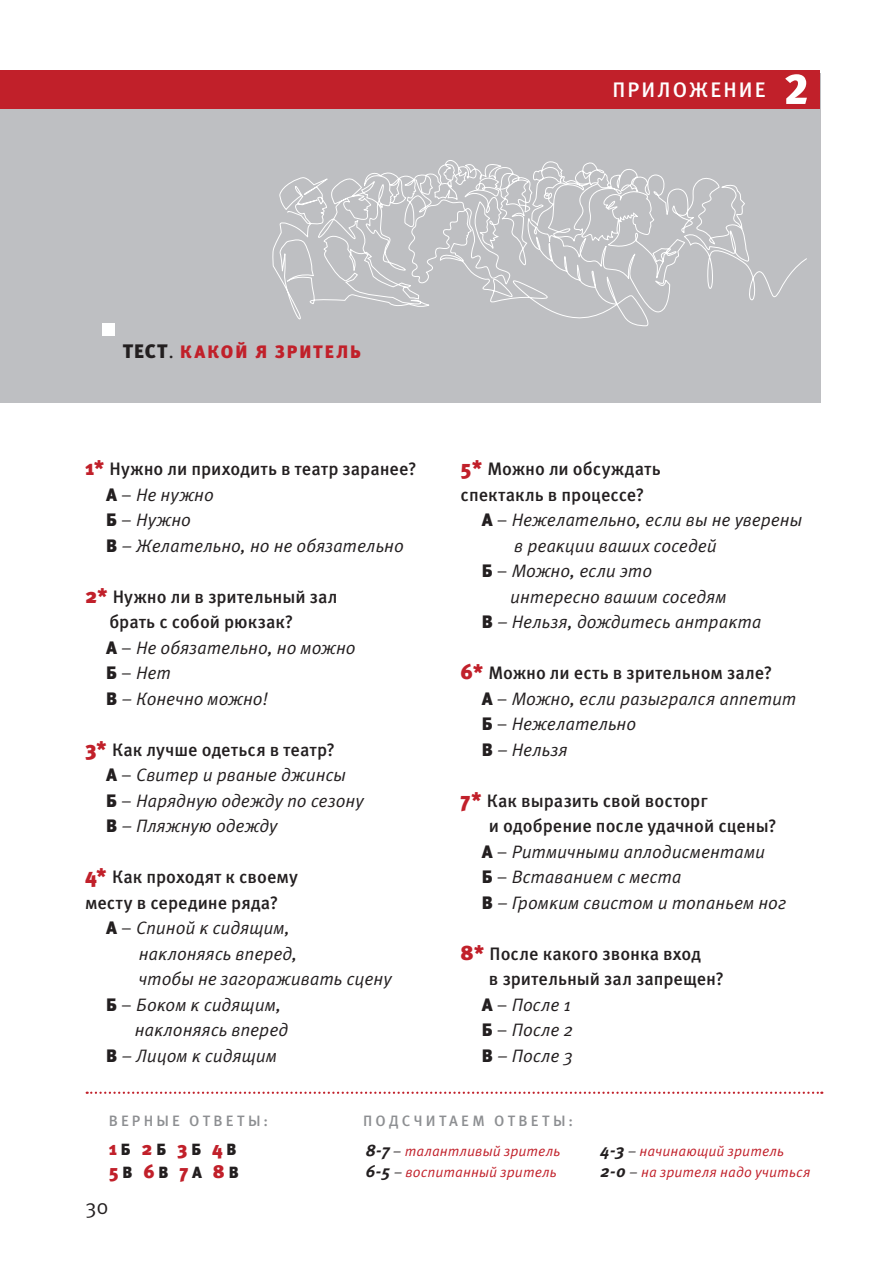
<style>
.page{position:relative;width:893px;height:1263px;background:#fff}
.page>*{position:absolute;margin:0;border:0;box-sizing:border-box;transform-origin:0 0}
.t1{font:500 21px "Meta Pro";letter-spacing:.1em;color:#fff}
.t2{font:21px "Meta Pro Norm";color:#231f20}
.t3{font:900 18.9px/23px "Meta Pro";color:#c1202a}
.t4{font:18px/25.5px "Meta Pro Norm Ita";letter-spacing:-.005em;color:#231f20}
.t5{font:500 18px/25.5px "Meta Pro";color:#231f20}
.t6{font:900 18px "Meta Pro";letter-spacing:.105em;color:#c1202a}
.t7{font:500 15px "Meta Pro";letter-spacing:.215em;color:#8d8f92}
.t8{font:14.4px/21px "Meta Pro Norm Ita";letter-spacing:.005em;color:#c1202a}
.s1{font-size:19.5px;color:#231f20}
.s2{font-family:"Meta Pro Norm";font-weight:400;font-size:19.5px;color:#231f20}
.s3{font-weight:900;font-size:21px;color:#c1202a}
.s4{font-family:"Meta Pro";font-weight:900}
.s5{font-family:"Meta Pro Norm"}
.s6{font-size:16.2px;color:#231f20}
.s7{font-family:"Meta Pro";font-weight:700;font-style:italic;font-size:16.8px;color:#231f20}
.s8{color:#231f20}
</style>
<div class="page">
<div style="left:0;top:73px;width:821px;height:330px;background:#bebfc2"></div>
<div style="left:102px;top:323px;width:13px;height:13px;background:#fff"></div>
<div style="left:0;top:70px;width:819px;height:39px;background:#c1202a"></div>
<svg style="left:87px;top:1091px;width:735px;height:3px"></svg>
<svg style="left:272px;top:74px;width:535px;height:253px"></svg>
<p class="t1" style="left:612px;top:73px;width:155px">ПРИЛОЖЕНИЕ</p>
<p class="t6" style="left:123px;top:338px;width:240px"><span class="s1">ТЕСТ</span><span class="s2">.</span> КАКОЙ Я ЗРИТЕЛЬ</p>
<p class="t5" style="left:85px;top:455px;width:333px"><span class="s3">1*</span> Нужно ли приходить в театр заранее?</p>
<p class="t4" style="left:106px;top:481px;width:299px"><span class="s4">А</span> <span class="s5">–</span> Не нужно<br><span class="s4">Б</span> <span class="s5">–</span> Нужно<br><span class="s4">В</span> – Желательно, но не обязательно</p>
<p class="t5" style="left:109px;top:583px;width:230px;text-indent:-24px"><span class="s3">2*</span> Нужно ли в зрительный зал брать с собой рюкзак?</p>
<p class="t4" style="left:106px;top:634px;width:251px"><span class="s4">А</span> <span class="s5">–</span> Не обязательно, но можно<br><span class="s4">Б</span> <span class="s5">–</span> Нет<br><span class="s4">В</span> – Конечно можно!</p>
<p class="t5" style="left:85px;top:736px;width:252px"><span class="s3">3*</span> Как лучше одеться в театр?</p>
<p class="t4" style="left:106px;top:761px;width:259px"><span class="s4">А</span> <span class="s5">–</span> Свитер и рваные джинсы<br><span class="s4">Б</span> <span class="s5">–</span> Нарядную одежду по сезону<br><span class="s4">В</span> – Пляжную одежду</p>
<p class="t5" style="left:85px;top:863px;width:214px"><span class="s3">4*</span> Как проходят к своему месту в середине ряда?</p>
<p class="t4" style="left:106px;top:914px;width:185px"><span class="s4">А</span> <span class="s5">–</span> Спиной к сидящим,</p>
<p class="t4" style="left:139px;top:940px;width:160px">наклоняясь вперед,</p>
<p class="t4" style="left:139px;top:965px;width:254px">чтобы не загораживать сцену</p>
<p class="t4" style="left:106px;top:991px;width:176px"><span class="s4">Б</span> <span class="s5">–</span> Боком к сидящим,</p>
<p class="t4" style="left:135px;top:1016px;width:155px">наклоняясь вперед</p>
<p class="t4" style="left:106px;top:1042px;width:172px"><span class="s4">В</span> – Лицом к сидящим</p>
<p class="t5" style="left:461px;top:455px;width:202px"><span class="s3">5*</span> Можно ли обсуждать спектакль в процессе?</p>
<p class="t4" style="left:482px;top:506px;width:322px"><span class="s4">А</span> <span class="s5">–</span> Нежелательно, если вы не уверены</p>
<p class="t4" style="left:514px;top:532px;width:204px">в реакции ваших соседей</p>
<p class="t4" style="left:482px;top:557px;width:172px"><span class="s4">Б</span> <span class="s5">–</span> Можно, если это</p>
<p class="t4" style="left:510px;top:583px;width:218px">интересно вашим соседям</p>
<p class="t4" style="left:482px;top:608px;width:281px"><span class="s4">В</span> – Нельзя, дождитесь антракта</p>
<p class="t5" style="left:461px;top:659px;width:313px"><span class="s3">6*</span> Можно ли есть в зрительном зале?</p>
<p class="t4" style="left:482px;top:685px;width:316px"><span class="s4">А</span> <span class="s5">–</span> Можно, если разыгрался аппетит<br><span class="s4">Б</span> <span class="s5">–</span> Нежелательно<br><span class="s4">В</span> – Нельзя</p>
<p class="t5" style="left:489px;top:787px;width:289px;text-indent:-28px"><span class="s3">7*</span> Как выразить свой восторг<br>и одобрение после удачной сцены?</p>
<p class="t4" style="left:482px;top:838px;width:306px"><span class="s4">А</span> <span class="s5">–</span> Ритмичными аплодисментами<br><span class="s4">Б</span> <span class="s5">–</span> Вставанием с места<br><span class="s4">В</span> – Громким свистом и топаньем ног</p>
<p class="t5" style="left:489px;top:940px;width:237px;text-indent:-28px"><span class="s3">8*</span> После какого звонка вход<br>в зрительный зал запрещен?</p>
<p class="t4" style="left:482px;top:991px;width:93px;text-align:justify"><span class="s4">А</span> <span class="s5">–</span> После 1<br><span class="s4">Б</span> <span class="s5">–</span> После 2<br><span class="s4">В</span> – После 3</p>
<p class="t7" style="left:109px;top:1109px;width:161px">ВЕРНЫЕ ОТВЕТЫ:</p>
<p class="t7" style="left:363px;top:1109px;width:211px">ПОДСЧИТАЕМ ОТВЕТЫ:</p>
<p class="t3" style="left:109px;top:1135px;width:132px">1<span class="s6">Б</span> 2<span class="s6">Б</span> 3<span class="s6">Б</span> 4<span class="s6">В<br></span>5<span class="s6">В</span> 6<span class="s6">В</span> 7<span class="s6">А</span> 8<span class="s6">В</span></p>
<p class="t8" style="left:366px;top:1139px;width:196px"><span class="s7">8-7</span> <span class="s8">–</span> талантливый зритель<br><span class="s7">6-5</span> <span class="s8">–</span> воспитанный зритель</p>
<p class="t8" style="left:600px;top:1139px;width:212px"><span class="s7">4-3</span> <span class="s8">–</span> начинающий зритель<br><span class="s7">2-0</span> <span class="s8">–</span> на зрителя надо учиться</p>
<p class="t2" style="left:86px;top:1190px;width:25px">30</p>
</div>
